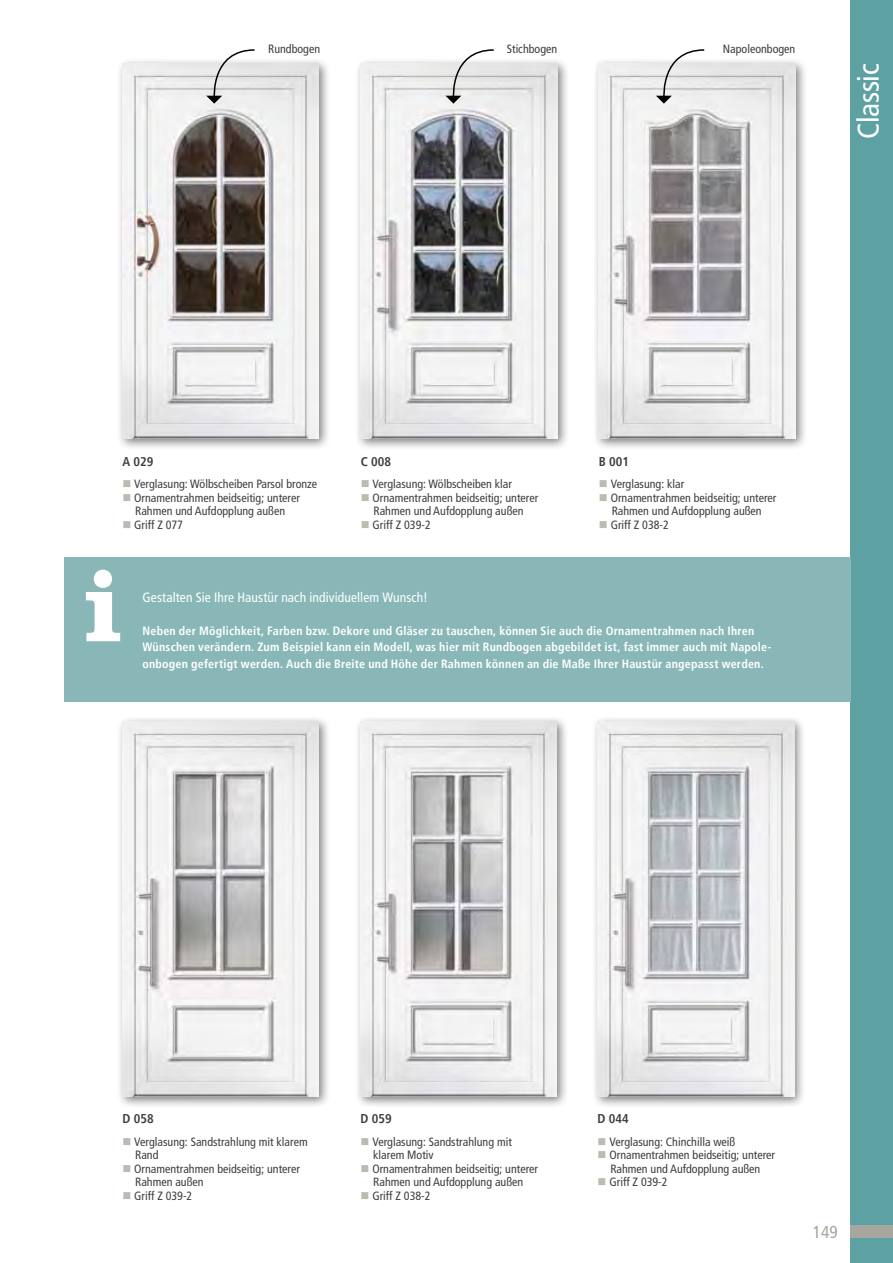
<style>
.page{position:relative;width:893px;height:1263px;background:#fff}
.page>*{position:absolute;margin:0;border:0;box-sizing:border-box;transform-origin:0 0}
.t1{font:700 105px "Clarendon";color:#fff}
.t2{font:condensed 30px "Frutiger LT";letter-spacing:-.01em;color:#fff}
.t3{font:condensed 17.25px "Frutiger LT";color:#a7a79f}
.t4{font:condensed 13.5px "Frutiger LT";letter-spacing:.01em;color:#fff}
.t5{font:700 condensed 12.75px "Frutiger LT";color:#3e3d40}
.t6{font:condensed 12px/13.5px "Frutiger LT";color:#3e3d40}
.t7{font:700 condensed 12px/16.5px "Frutiger LT";letter-spacing:.02em;color:#fff}
</style>
<div class="page">
<div style="left:850px;top:0;width:43px;height:1263px;background:#5da1a3"></div>
<div style="left:850px;top:1225px;width:43px;height:12px;background:#a7a79f"></div>
<div style="left:64px;top:557px;width:786px;height:145px;background:#89b7b8"></div>
<div style="left:116px;top:57px;width:214px;height:394px;background:#000;opacity:.5"></div>
<img style="left:122px;top:64px;width:197px;height:375px">
<div style="left:592px;top:57px;width:215px;height:394px;background:#000;opacity:.5"></div>
<img style="left:599px;top:64px;width:196px;height:375px">
<div style="left:354px;top:57px;width:215px;height:394px;background:#000;opacity:.5"></div>
<img style="left:361px;top:64px;width:196px;height:375px">
<div style="left:116px;top:715px;width:214px;height:393px;background:#000;opacity:.5"></div>
<img style="left:122px;top:721px;width:197px;height:375px">
<div style="left:591px;top:715px;width:214px;height:393px;background:#000;opacity:.5"></div>
<img style="left:598px;top:721px;width:196px;height:375px">
<div style="left:354px;top:715px;width:214px;height:393px;background:#000;opacity:.5"></div>
<img style="left:361px;top:721px;width:196px;height:375px">
<svg style="left:206px;top:49px;width:50px;height:55px"></svg>
<svg style="left:445px;top:49px;width:50px;height:55px"></svg>
<svg style="left:656px;top:49px;width:50px;height:55px"></svg>
<p class="t6" style="left:268px;top:42px;width:54px">Rundbogen</p>
<p class="t6" style="left:507px;top:42px;width:52px">Stichbogen</p>
<p class="t6" style="left:723px;top:42px;width:74px">Napoleonbogen</p>
<h2 class="t2" style="left:851px;top:139px;width:77px;rotate:-90deg">Classic</h2>
<p class="t5" style="left:122px;top:453px;width:32px">A 029</p>
<p class="t6" style="left:134px;top:477px;width:185px">Verglasung: Wölbscheiben Parsol bronze<br>Ornamentrahmen beidseitig; unterer<br>Rahmen und Aufdopplung außen<br>Griff Z 077</p>
<p class="t5" style="left:361px;top:453px;width:32px">C 008</p>
<p class="t6" style="left:373px;top:477px;width:167px">Verglasung: Wölbscheiben klar<br>Ornamentrahmen beidseitig; unterer<br>Rahmen und Aufdopplung außen<br>Griff Z 039-2</p>
<p class="t5" style="left:599px;top:453px;width:32px">B 001</p>
<p class="t6" style="left:611px;top:477px;width:167px">Verglasung: klar<br>Ornamentrahmen beidseitig; unterer<br>Rahmen und Aufdopplung außen<br>Griff Z 038-2</p>
<h1 class="t1" style="left:83px;top:543px;width:42px">i</h1>
<p class="t4" style="left:142px;top:589px;width:287px">Gestalten Sie Ihre Haustür nach individuellem Wunsch!</p>
<p class="t7" style="left:142px;top:622px;width:630px">Neben der Möglichkeit, Farben bzw. Dekore und Gläser zu tauschen, können Sie auch die Ornamentrahmen nach Ihren<br>Wünschen verändern. Zum Beispiel kann ein Modell, was hier mit Rundbogen abgebildet ist, fast immer auch mit Napole&shy;onbogen gefertigt werden. Auch die Breite und Höhe der Rahmen können an die Maße Ihrer Haustür angepasst werden.</p>
<p class="t5" style="left:122px;top:1111px;width:33px">D 058</p>
<p class="t6" style="left:134px;top:1135px;width:175px">Verglasung: Sandstrahlung mit klarem<br>Rand<br>Ornamentrahmen beidseitig; unterer<br>Rahmen außen<br>Griff Z 039-2</p>
<p class="t5" style="left:361px;top:1111px;width:33px">D 059</p>
<p class="t6" style="left:372px;top:1135px;width:167px">Verglasung: Sandstrahlung mit klarem Motiv<br>Ornamentrahmen beidseitig; unterer<br>Rahmen und Aufdopplung außen<br>Griff Z 038-2</p>
<p class="t5" style="left:598px;top:1111px;width:33px">D 044</p>
<p class="t6" style="left:609px;top:1135px;width:167px">Verglasung: Chinchilla weiß<br>Ornamentrahmen beidseitig; unterer<br>Rahmen und Aufdopplung außen<br>Griff Z 039-2</p>
<h3 class="t3" style="left:813px;top:1221px;width:26px">149</h3>
</div>
